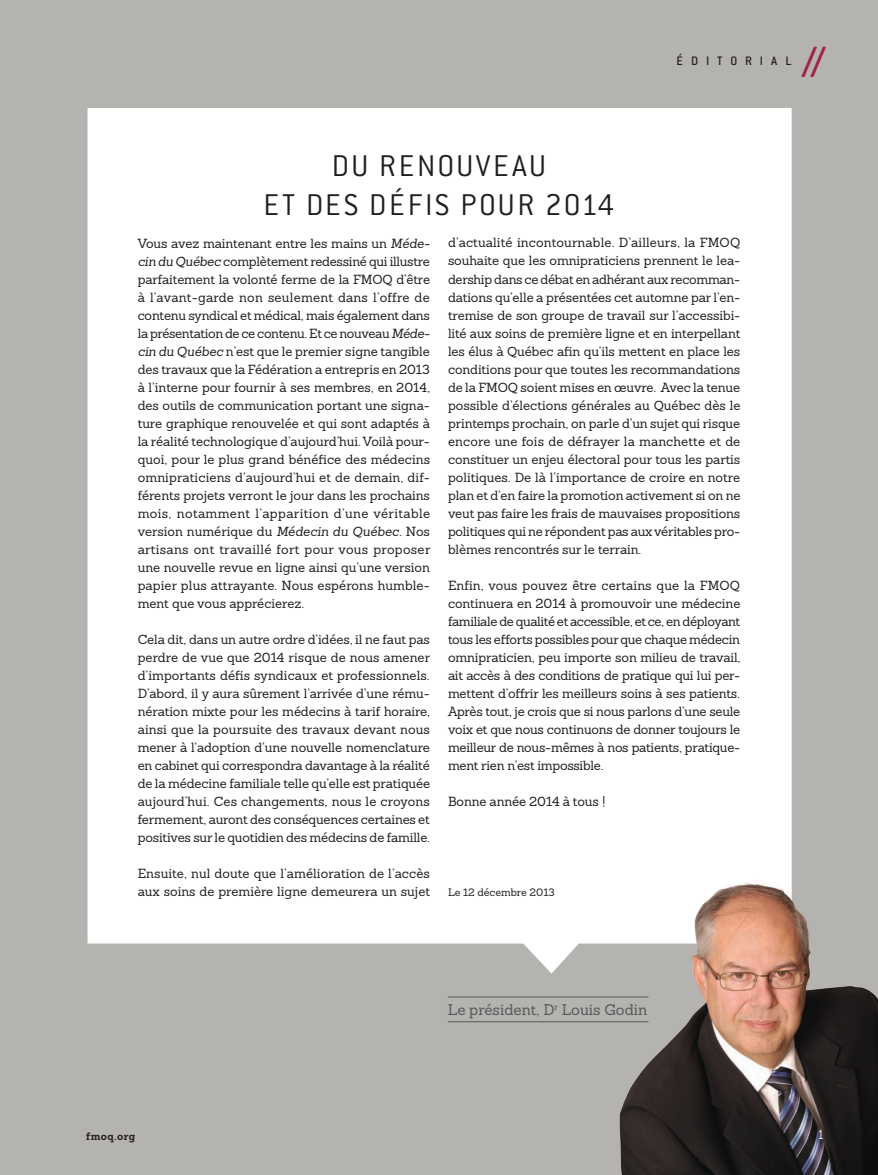
<style>
.page{position:relative;width:878px;height:1175px;background:#fff}
.page>*{position:absolute;margin:0;border:0;box-sizing:border-box;transform-origin:0 0}
.t1{font:500 48px "Conduit ITC";color:#a21e4b}
.titre{font:300 33px/39px "Conduit ITC";letter-spacing:.08em;color:#231f20;text-align:center}
.auteur{font:15px "Sanchez Slab";color:#57585a}
.no_page{font:300 15px "Conduit ITC";color:#fff;scale:.8 1}
.section_hautpage{font:500 13.5px "Conduit ITC";letter-spacing:.585em;color:#231f20}
.t2{font:12.9px/18px "Sanchez Slab";letter-spacing:-.005em;color:#231f20;text-align:justify}
.t3{font:10.5px "Sanchez Slab";color:#231f20}
.t4{font:700 10.5px "Sanchez Slab";letter-spacing:.04em;color:#231f20}
.s1{font-style:italic}
</style>
<div class="page">
<div style="left:0;top:0;width:878px;height:1174px;background:#b5b3af"></div>
<div style="left:87px;top:108px;width:704px;height:865px;background:#fff"></div>
<img style="left:619px;top:873px;width:259px;height:301px">
<hr style="left:447px;top:996px;width:201px;height:1px;background:#57585a">
<hr style="left:447px;top:1021px;width:201px;height:1px;background:#57585a">
<p class="section_hautpage" style="left:676px;top:53px;width:116px">ÉDITORIAL</p>
<p class="t1" style="left:801px;top:35px;width:26px">//</p>
<p class="titre" style="left:263px;top:146px;width:352px">DU RENOUVEAU<br>ET DES DÉFIS POUR 2014</p>
<p class="t2" style="left:138px;top:234px;width:294px">Vous avez maintenant entre les mains un <span class="s1">Méde&shy;cin du Québec</span> complètement redessiné qui illustre parfaitement la volonté ferme de la FMOQ d’être à l’avant-garde non seulement dans l’offre de contenu syndical et médical, mais également dans la présentation de ce contenu. Et ce nouveau <span class="s1">Méde&shy;cin du Québec</span> n’est que le premier signe tangible des travaux que la Fédération a entrepris en 2013 à l’interne pour fournir à ses membres, en 2014, des outils de communication portant une signa&shy;ture graphique renouvelée et qui sont adaptés à la réalité technologique d’aujourd’hui. Voilà pour&shy;quoi, pour le plus grand bénéfice des médecins omnipraticiens d’aujourd’hui et de demain, dif&shy;férents projets verront le jour dans les prochains mois, notamment l’apparition d’une véritable version numérique du <span class="s1">Médecin du Québec.</span> Nos artisans ont travaillé fort pour vous proposer une nouvelle revue en ligne ainsi qu’une version papier plus attrayante. Nous espérons humble&shy;ment que vous apprécierez.</p>
<p class="t2" style="left:138px;top:630px;width:294px">Cela dit, dans un autre ordre d’idées, il ne faut pas perdre de vue que 2014 risque de nous amener d’importants défis syndicaux et professionnels.<br>D’abord, il y aura sûrement l’arrivée d’une rému&shy;nération mixte pour les médecins à tarif horaire, ainsi que la poursuite des travaux devant nous mener à l’adoption d’une nouvelle nomenclature en cabinet qui correspondra davantage à la réalité de la médecine familiale telle qu’elle est pratiquée aujourd’hui. Ces changements, nous le croyons fermement, auront des conséquences certaines et positives sur le quotidien des médecins de famille.</p>
<p class="t2" style="left:138px;top:864px;width:294px">Ensuite, nul doute que l’amélioration de l’accès aux soins de première ligne demeurera un sujet</p>
<p class="t2" style="left:448px;top:234px;width:294px;text-align:left">d’actualité incontournable. D’ailleurs, la FMOQ souhaite que les omnipraticiens prennent le lea&shy;dership dans ce débat en adhérant aux recomman&shy;dations qu’elle a présentées cet automne par l’en&shy;tremise de son groupe de travail sur l’accessibi&shy;lité aux soins de première ligne et en interpellant les élus à Québec afin qu’ils mettent en place les conditions pour que toutes les recommandations de la FMOQ soient mises en œuvre. Avec la tenue possible d’élections générales au Québec dès le printemps prochain, on parle d’un sujet qui risque encore une fois de défrayer la manchette et de constituer un enjeu électoral pour tous les partis politiques. De là l’importance de croire en notre plan et d’en faire la promotion activement si on ne veut pas faire les frais de mauvaises propositions politiques qui ne répondent pas aux véritables pro&shy;blèmes rencontrés sur le terrain.</p>
<p class="t2" style="left:448px;top:576px;width:294px">Enfin, vous pouvez être certains que la FMOQ continuera en 2014 à promouvoir une médecine familiale de qualité et accessible, et ce, en déployant tous les efforts possibles pour que chaque médecin omnipraticien, peu importe son milieu de travail, ait accès à des conditions de pratique qui lui per&shy;mettent d’offrir les meilleurs soins à ses patients.<br>Après tout, je crois que si nous parlons d’une seule voix et que nous continuons de donner toujours le meilleur de nous-mêmes à nos patients, pratique&shy;ment rien n’est impossible.</p>
<p class="t2" style="left:448px;top:792px;width:159px">Bonne année 2014 à tous !</p>
<p class="t3" style="left:448px;top:885px;width:108px">Le 12 décembre 2013</p>
<p class="auteur" style="left:447px;top:999px;width:201px">Le président, D<sup>r</sup> Louis Godin</p>
<p class="t4" style="left:86px;top:1129px;width:50px">fmoq.org</p>
<p class="no_page" style="left:817px;top:1126px;width:9px">1</p>
</div>
